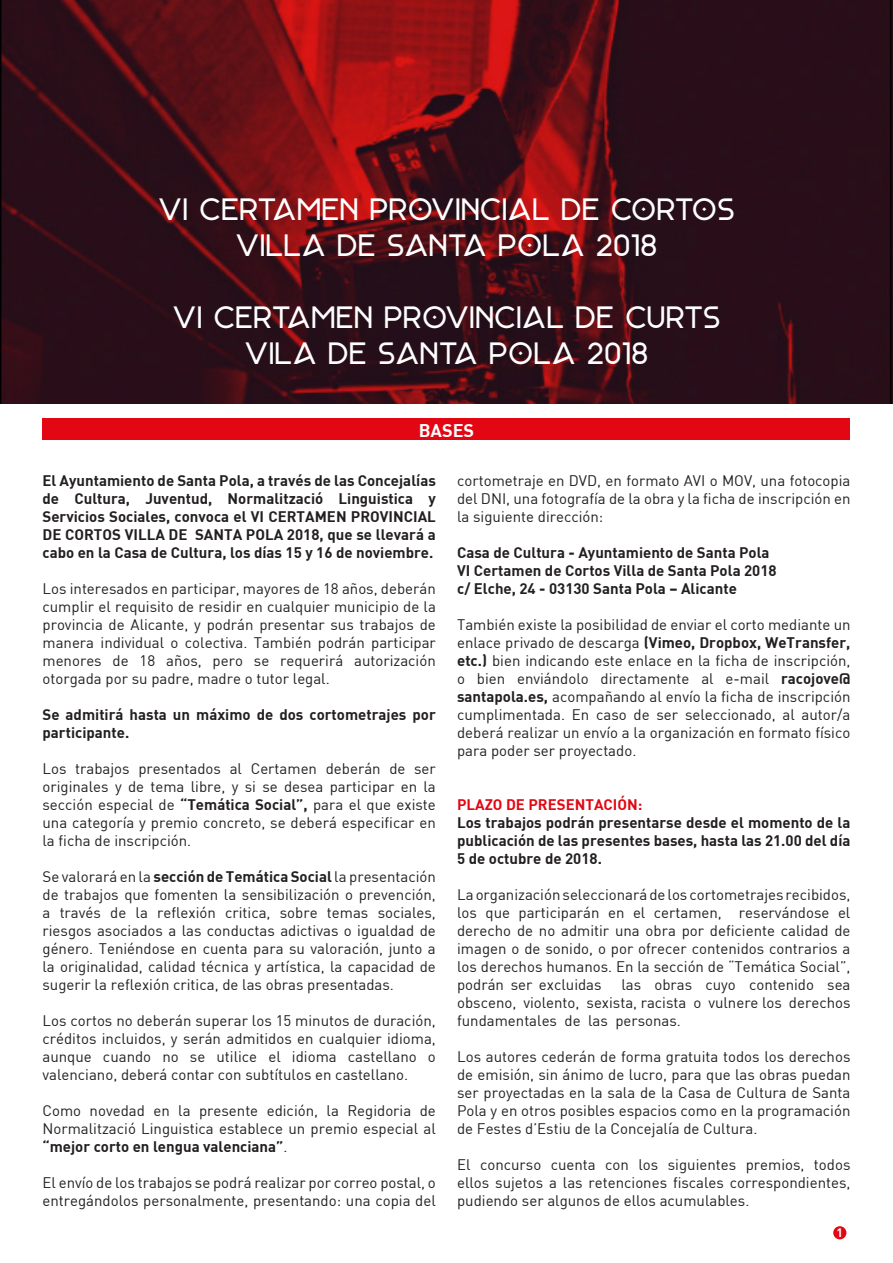
<style>
.page{position:relative;width:893px;height:1263px;background:#fff}
.page>*{position:absolute;margin:0;border:0;box-sizing:border-box;transform-origin:0 0}
.t1{font:30px/36px "Monad";color:#fff;text-align:center}
.t2{font:700 18px "DIN";color:#fff}
.t3{font:15px/18px "DIN";color:#231f20;text-align:justify}
.t4{font:700 15px/18px "DIN";color:#231f20;text-align:justify}
.t5{font:700 15px "DIN";color:#e30613}
.t6{font:700 12px "DIN";color:#fff}
.s1{font-weight:700}
</style>
<div class="page">
<div style="left:833px;top:1226px;width:13px;height:13px;background:#e30613;border-radius:50%"></div>
<img style="left:0;top:0;width:893px;height:404px">
<div style="left:43px;top:418px;width:807px;height:22px;background:#e30613"></div>
<h1 class="t1" style="left:158px;top:189px;width:579px">VI CERTAMEN PROVINCIAL DE CORTOS<br>VILLA DE SANTA POLA 2018</h1>
<h1 class="t1" style="left:172px;top:297px;width:550px">VI CERTAMEN PROVINCIAL DE CURTS<br>VILA DE SANTA POLA 2018</h1>
<p class="t2" style="left:419px;top:419px;width:57px">BASES</p>
<p class="t4" style="left:43px;top:471px;width:395px">El Ayuntamiento de Santa Pola, a través de las Concejalías de Cultura, Juventud, Normalització Linguistica y Servicios Sociales, convoca el VI CERTAMEN PROVINCIAL DE CORTOS VILLA DE SANTA POLA 2018, que se llevará a cabo en la Casa de Cultura, los días 15 y 16 de noviembre.</p>
<p class="t3" style="left:43px;top:579px;width:395px">Los interesados en participar, mayores de 18 años, deberán cumplir el requisito de residir en cualquier municipio de la provincia de Alicante, y podrán presentar sus trabajos de manera individual o colectiva. También podrán participar menores de 18 años, pero se requerirá autorización otorgada por su padre, madre o tutor legal.</p>
<p class="t4" style="left:43px;top:705px;width:395px">Se admitirá hasta un máximo de dos cortometrajes por participante.</p>
<p class="t3" style="left:43px;top:759px;width:395px">Los trabajos presentados al Certamen deberán de ser originales y de tema libre, y si se desea participar en la sección especial de <span class="s1">“Temática Social”,</span> para el que existe una categoría y premio concreto, se deberá especificar en la ficha de inscripción.</p>
<p class="t3" style="left:43px;top:867px;width:395px">Se valorará en la <span class="s1">sección de Temática Social</span> la presentación de trabajos que fomenten la sensibilización o prevención, a través de la reflexión critica, sobre temas sociales, riesgos asociados a las conductas adictivas o igualdad de género. Teniéndose en cuenta para su valoración, junto a la originalidad, calidad técnica y artística, la capacidad de sugerir la reflexión critica, de las obras presentadas.</p>
<p class="t3" style="left:43px;top:1011px;width:395px">Los cortos no deberán superar los 15 minutos de duración, créditos incluidos, y serán admitidos en cualquier idioma, aunque cuando no se utilice el idioma castellano o valenciano, deberá contar con subtítulos en castellano.</p>
<p class="t3" style="left:43px;top:1101px;width:395px">Como novedad en la presente edición, la Regidoria de Normalització Linguistica establece un premio especial al <span class="s1">“mejor corto en lengua valenciana”</span>.</p>
<p class="t3" style="left:43px;top:1173px;width:395px">El envío de los trabajos se podrá realizar por correo postal, o entregándolos personalmente, presentando: una copia del</p>
<p class="t3" style="left:457px;top:471px;width:395px">cortometraje en DVD, en formato AVI o MOV, una fotocopia del DNI, una fotografía de la obra y la ficha de inscripción en la siguiente dirección:</p>
<p class="t4" style="left:457px;top:543px;width:321px;text-align:left">Casa de Cultura - Ayuntamiento de Santa Pola<br>VI Certamen de Cortos Villa de Santa Pola 2018 c/ Elche, 24 - 03130 Santa Pola – Alicante</p>
<p class="t3" style="left:457px;top:615px;width:395px">También existe la posibilidad de enviar el corto mediante un enlace privado de descarga <span class="s1">(Vimeo, Dropbox, WeTransfer, etc.)</span> bien indicando este enlace en la ficha de inscripción, o bien enviándolo directamente al e-mail <span class="s1">racojove@ santapola.es,</span> acompañando al envío la ficha de inscripción cumplimentada. En caso de ser seleccionado, al autor/a deberá realizar un envío a la organización en formato físico para poder ser proyectado.</p>
<p class="t5" style="left:457px;top:795px;width:187px">PLAZO DE PRESENTACIÓN:</p>
<p class="t4" style="left:457px;top:813px;width:395px">Los trabajos podrán presentarse desde el momento de la publicación de las presentes bases, hasta las 21.00 del día 5 de octubre de 2018.</p>
<p class="t3" style="left:457px;top:885px;width:395px">La organización seleccionará de los cortometrajes recibidos, los que participarán en el certamen, reservándose el derecho de no admitir una obra por deficiente calidad de imagen o de sonido, o por ofrecer contenidos contrarios a los derechos humanos. En la sección de “Temática Social”, podrán ser excluidas</p>
<p class="t3" style="left:457px;top:975px;width:395px;text-indent:164px">las obras cuyo contenido sea obsceno, violento, sexista, racista o vulnere los derechos fundamentales de las personas.</p>
<p class="t3" style="left:457px;top:1047px;width:395px">Los autores cederán de forma gratuita todos los derechos de emisión, sin ánimo de lucro, para que las obras puedan ser proyectadas en la sala de la Casa de Cultura de Santa Pola y en otros posibles espacios como en la programación de Festes d’Estiu de la Concejalía de Cultura.</p>
<p class="t3" style="left:457px;top:1155px;width:395px">El concurso cuenta con los siguientes premios, todos ellos sujetos a las retenciones fiscales correspondientes, pudiendo ser algunos de ellos acumulables.</p>
<p class="t6" style="left:836px;top:1225px;width:8px">1</p>
</div>
